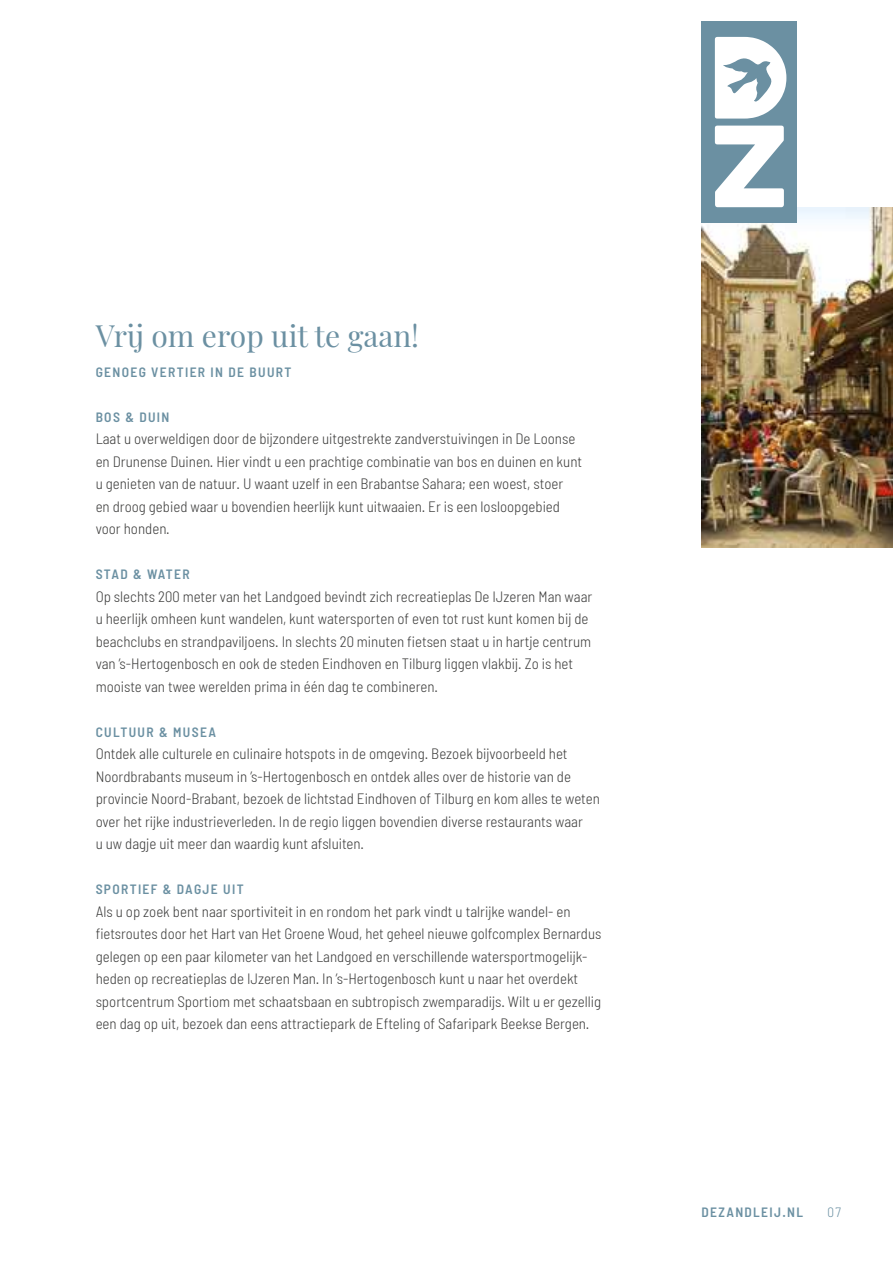
<style>
.page{position:relative;width:893px;height:1263px;background:#fff}
.page>*{position:absolute;margin:0;border:0;box-sizing:border-box;transform-origin:0 0}
.t1{font:30px "Playfair Display";color:#6b90a2}
.t2{font:300 semi-condensed 15px/22.5px "Barlow";color:#3c3c3b}
.t3{font:600 semi-condensed 13.5px "Barlow";letter-spacing:.1em;color:#6b90a2}
.t4{font:300 semi-condensed 13.5px "Barlow";color:#6b90a2}
</style>
<div class="page">
<img style="left:702px;top:207px;width:191px;height:340px">
<div style="left:702px;top:21px;width:95px;height:202px;background:#6b90a2"></div>
<svg style="left:715px;top:126px;width:69px;height:81px"></svg>
<svg style="left:715px;top:37px;width:71px;height:82px"></svg>
<h1 class="t1" style="left:96px;top:312px;width:325px">Vrij om erop uit te gaan!</h1>
<p class="t3" style="left:96px;top:363px;width:197px">GENOEG VERTIER IN DE BUURT</p>
<p class="t3" style="left:96px;top:408px;width:75px">BOS &amp; DUIN</p>
<p class="t2" style="left:96px;top:427px;width:488px">Laat u overweldigen door de bijzondere uitgestrekte zandverstuivingen in De Loonse en Drunense Duinen. Hier vindt u een prachtige combinatie van bos en duinen en kunt u genieten van de natuur. U waant uzelf in een Brabantse Sahara; een woest, stoer<br>en droog gebied waar u bovendien heerlijk kunt uitwaaien. Er is een losloopgebied voor honden.</p>
<p class="t3" style="left:96px;top:566px;width:96px">STAD &amp; WATER</p>
<p class="t2" style="left:96px;top:584px;width:498px">Op slechts 200 meter van het Landgoed bevindt zich recreatieplas De IJzeren Man waar u heerlijk omheen kunt wandelen, kunt watersporten of even tot rust kunt komen bij de beachclubs en strandpaviljoens. In slechts 20 minuten fietsen staat u in hartje centrum van ’s-Hertogenbosch en ook de steden Eindhoven en Tilburg liggen vlakbij. Zo is het mooiste van twee werelden prima in één dag te combineren.</p>
<p class="t3" style="left:96px;top:723px;width:122px">CULTUUR &amp; MUSEA</p>
<p class="t2" style="left:96px;top:742px;width:506px">Ontdek alle culturele en culinaire hotspots in de omgeving. Bezoek bijvoorbeeld het Noordbrabants museum in ’s-Hertogenbosch en ontdek alles over de historie van de provincie Noord-Brabant, bezoek de lichtstad Eindhoven of Tilburg en kom alles te weten over het rijke industrieverleden. In de regio liggen bovendien diverse restaurants waar<br>u uw dagje uit meer dan waardig kunt afsluiten.</p>
<p class="t3" style="left:96px;top:881px;width:150px">SPORTIEF &amp; DAGJE UIT</p>
<p class="t2" style="left:96px;top:899px;width:507px">Als u op zoek bent naar sportiviteit in en rondom het park vindt u talrijke wandel- en fietsroutes door het Hart van Het Groene Woud, het geheel nieuwe golfcomplex Bernardus gelegen op een paar kilometer van het Landgoed en verschillende watersportmogelijk&shy;heden op recreatieplas de IJzeren Man. In ’s-Hertogenbosch kunt u naar het overdekt sportcentrum Sportiom met schaatsbaan en subtropisch zwemparadijs. Wilt u er gezellig een dag op uit, bezoek dan eens attractiepark de Efteling of Safaripark Beekse Bergen.</p>
<p class="t3" style="left:702px;top:1204px;width:103px">DEZANDLEIJ.NL</p>
<p class="t4" style="left:827px;top:1204px;width:15px">07</p>
</div>
